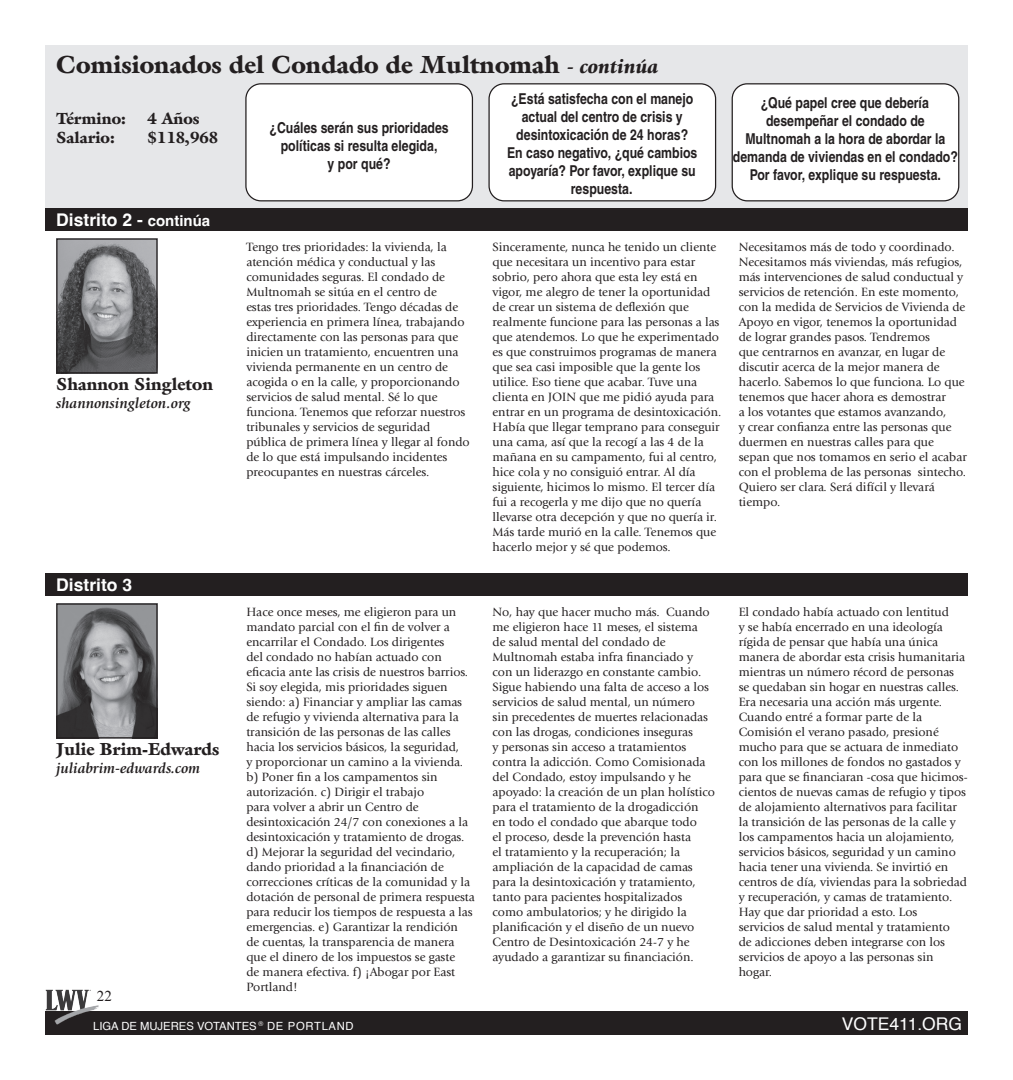
<style>
.page{position:relative;width:1013px;height:1080px;background:#fff}
.page>*{position:absolute;margin:0;border:0;box-sizing:border-box;transform-origin:0 0}
.t1{font:900 25px "Galliard Pro";color:#231f20}
.Plain_Text{font:900 17.5px "Galliard Pro";color:#231f20}
.t2{font:700 17.5px "Helvetica";color:#fff}
.t3{font:17.5px "Helvetica";color:#fff}
.t4{font:900 16.25px "Galliard Pro";color:#231f20}
.t5{font:700 condensed 15px/18px "Helvetica LT Pro";color:#231f20;text-align:center}
.Plain_Text-2{font:italic 700 15px "Giovanni Std";color:#231f20}
.t6{font:15px "Times New Roman";color:#231f20}
.t7{font:12.5px/15px "Giovanni Std";color:#231f20}
.t8{font:11.25px "Helvetica";color:#fff}
.s1{font-family:"Giovanni LT";font-style:italic;font-size:20px}
.s2{font-size:15px}
</style>
<div class="page">
<div style="left:45px;top:1012px;width:923px;height:23px;background:#231f20"></div>
<img style="left:45px;top:989px;width:55px;height:36px">
<div style="left:45px;top:45px;width:923px;height:167px;background:#e6e7e9"></div>
<div style="left:246px;top:84px;width:226px;height:117px;background:#fff;border-radius:15px"></div>
<div style="left:245px;top:83px;width:228px;height:118px;border:1px solid #231f20;border-radius:15px"></div>
<div style="left:489px;top:84px;width:226px;height:117px;background:#fff;border-radius:15px"></div>
<div style="left:488px;top:83px;width:228px;height:118px;border:1px solid #231f20;border-radius:15px"></div>
<div style="left:732px;top:84px;width:226px;height:117px;background:#fff;border-radius:15px"></div>
<div style="left:731px;top:83px;width:228px;height:118px;border:1px solid #231f20;border-radius:15px"></div>
<div style="left:45px;top:209px;width:923px;height:22px;background:#231f20"></div>
<img style="left:58px;top:240px;width:98px;height:131px">
<div style="left:56px;top:238px;width:102px;height:135px;border:1px solid #231f20"></div>
<img style="left:58px;top:605px;width:98px;height:131px">
<div style="left:56px;top:603px;width:102px;height:135px;border:1px solid #231f20"></div>
<div style="left:45px;top:574px;width:923px;height:22px;background:#231f20"></div>
<p class="t1" style="left:56px;top:48px;width:604px">Comisionados del Condado de Multnomah <span class="s1">- continúa</span></p>
<p class="t4" style="left:56px;top:108px;width:71px">Término:</p>
<p class="t4" style="left:147px;top:108px;width:54px">4 Años</p>
<p class="t4" style="left:56px;top:127px;width:60px">Salario:</p>
<p class="t4" style="left:147px;top:127px;width:72px">$118,968</p>
<p class="t5" style="left:269px;top:119px;width:181px">¿Cuáles serán sus prioridades políticas si resulta elegida,</p>
<p class="t5" style="left:327px;top:155px;width:64px">y por qué?</p>
<p class="t5" style="left:511px;top:90px;width:184px">¿Está satisfecha con el manejo actual del centro de crisis y desintoxicación de 24 horas?</p>
<p class="t5" style="left:507px;top:144px;width:192px">En caso negativo, ¿qué cambios apoyaría? Por favor, explique su respuesta.</p>
<p class="t2" style="left:56px;top:210px;width:155px">Distrito 2 - <span class="s2">continúa</span></p>
<p class="t5" style="left:733px;top:94px;width:226px">¿Qué papel cree que debería desempeñar el condado de<br>Multnomah a la hora de abordar la demanda de viviendas en el condado?<br>Por favor, explique su respuesta.</p>
<p class="Plain_Text" style="left:56px;top:372px;width:158px">Shannon Singleton</p>
<p class="Plain_Text-2" style="left:56px;top:394px;width:136px">shannonsingleton.org</p>
<p class="t2" style="left:56px;top:575px;width:77px">Distrito 3</p>
<p class="t7" style="left:246px;top:240px;width:225px">Tengo tres prioridades: la vivienda, la atención médica y conductual y las comunidades seguras. El condado de Multnomah se sitúa en el centro de<br>estas tres prioridades. Tengo décadas de experiencia en primera línea, trabajando directamente con las personas para que inicien un tratamiento, encuentren una vivienda permanente en un centro de acogida o en la calle, y proporcionando servicios de salud mental. Sé lo que funciona. Tenemos que reforzar nuestros tribunales y servicios de seguridad pública de primera línea y llegar al fondo de lo que está impulsando incidentes preocupantes en nuestras cárceles.</p>
<p class="t7" style="left:492px;top:240px;width:230px">Sinceramente, nunca he tenido un cliente que necesitara un incentivo para estar sobrio, pero ahora que esta ley está en vigor, me alegro de tener la oportunidad de crear un sistema de deflexión que realmente funcione para las personas a las que atendemos. Lo que he experimentado es que construimos programas de manera que sea casi imposible que la gente los utilice. Eso tiene que acabar. Tuve una clienta en JOIN que me pidió ayuda para entrar en un programa de desintoxicación.<br>Había que llegar temprano para conseguir una cama, así que la recogí a las 4 de la mañana en su campamento, fui al centro, hice cola y no consiguió entrar. Al día siguiente, hicimos lo mismo. El tercer día fui a recogerla y me dijo que no quería llevarse otra decepción y que no quería ir.<br>Más tarde murió en la calle. Tenemos que hacerlo mejor y sé que podemos.</p>
<p class="t7" style="left:738px;top:240px;width:229px">Necesitamos más de todo y coordinado.<br>Necesitamos más viviendas, más refugios, más intervenciones de salud conductual y servicios de retención. En este momento, con la medida de Servicios de Vivienda de Apoyo en vigor, tenemos la oportunidad de lograr grandes pasos. Tendremos<br>que centrarnos en avanzar, en lugar de discutir acerca de la mejor manera de hacerlo. Sabemos lo que funciona. Lo que tenemos que hacer ahora es demostrar<br>a los votantes que estamos avanzando,<br>y crear confianza entre las personas que duermen en nuestras calles para que sepan que nos tomamos en serio el acabar con el problema de las personas sintecho.<br>Quiero ser clara. Será difícil y llevará tiempo.</p>
<p class="t7" style="left:246px;top:605px;width:230px">Hace once meses, me eligieron para un mandato parcial con el fin de volver a encarrilar el Condado. Los dirigentes<br>del condado no habían actuado con eficacia ante las crisis de nuestros barrios.<br>Si soy elegida, mis prioridades siguen siendo: a) Financiar y ampliar las camas de refugio y vivienda alternativa para la transición de las personas de las calles hacia los servicios básicos, la seguridad,<br>y proporcionar un camino a la vivienda. b) Poner fin a los campamentos sin autorización. c) Dirigir el trabajo<br>para volver a abrir un Centro de desintoxicación 24/7 con conexiones a la desintoxicación y tratamiento de drogas. d) Mejorar la seguridad del vecindario, dando prioridad a la financiación de correcciones críticas de la comunidad y la dotación de personal de primera respuesta para reducir los tiempos de respuesta a las emergencias. e) Garantizar la rendición<br>de cuentas, la transparencia de manera que el dinero de los impuestos se gaste<br>de manera efectiva. f) ¡Abogar por East Portland!</p>
<p class="t7" style="left:492px;top:605px;width:224px">No, hay que hacer mucho más. Cuando me eligieron hace 11 meses, el sistema<br>de salud mental del condado de Multnomah estaba infra financiado y con un liderazgo en constante cambio.<br>Sigue habiendo una falta de acceso a los servicios de salud mental, un número<br>sin precedentes de muertes relacionadas con las drogas, condiciones inseguras<br>y personas sin acceso a tratamientos contra la adicción. Como Comisionada del Condado, estoy impulsando y he apoyado: la creación de un plan holístico para el tratamiento de la drogadicción<br>en todo el condado que abarque todo<br>el proceso, desde la prevención hasta<br>el tratamiento y la recuperación; la ampliación de la capacidad de camas para la desintoxicación y tratamiento, tanto para pacientes hospitalizados como ambulatorios; y he dirigido la planificación y el diseño de un nuevo Centro de Desintoxicación 24-7 y he ayudado a garantizar su financiación.</p>
<p class="t7" style="left:738px;top:605px;width:230px">El condado había actuado con lentitud<br>y se había encerrado en una ideología rígida de pensar que había una única manera de abordar esta crisis humanitaria mientras un número récord de personas se quedaban sin hogar en nuestras calles.<br>Era necesaria una acción más urgente.<br>Cuando entré a formar parte de la Comisión el verano pasado, presioné mucho para que se actuara de inmediato con los millones de fondos no gastados y para que se financiaran -cosa que hicimos&shy;cientos de nuevas camas de refugio y tipos de alojamiento alternativos para facilitar la transición de las personas de la calle y los campamentos hacia un alojamiento, servicios básicos, seguridad y un camino hacia tener una vivienda. Se invirtió en centros de día, viviendas para la sobriedad y recuperación, y camas de tratamiento.<br>Hay que dar prioridad a esto. Los<br>servicios de salud mental y tratamiento<br>de adicciones deben integrarse con los servicios de apoyo a las personas sin hogar.</p>
<p class="Plain_Text" style="left:56px;top:737px;width:165px">Julie Brim-Edwards</p>
<p class="Plain_Text-2" style="left:56px;top:760px;width:145px">juliabrim-edwards.com</p>
<p class="t6" style="left:97px;top:986px;width:16px">22</p>
<p class="t8" style="left:93px;top:1017px;width:262px">LIGA DE MUJERES VOTANTES <sup>®</sup> DE PORTLAND</p>
<h2 class="t3" style="left:841px;top:1010px;width:122px">VOTE411.ORG</h2>
</div>
